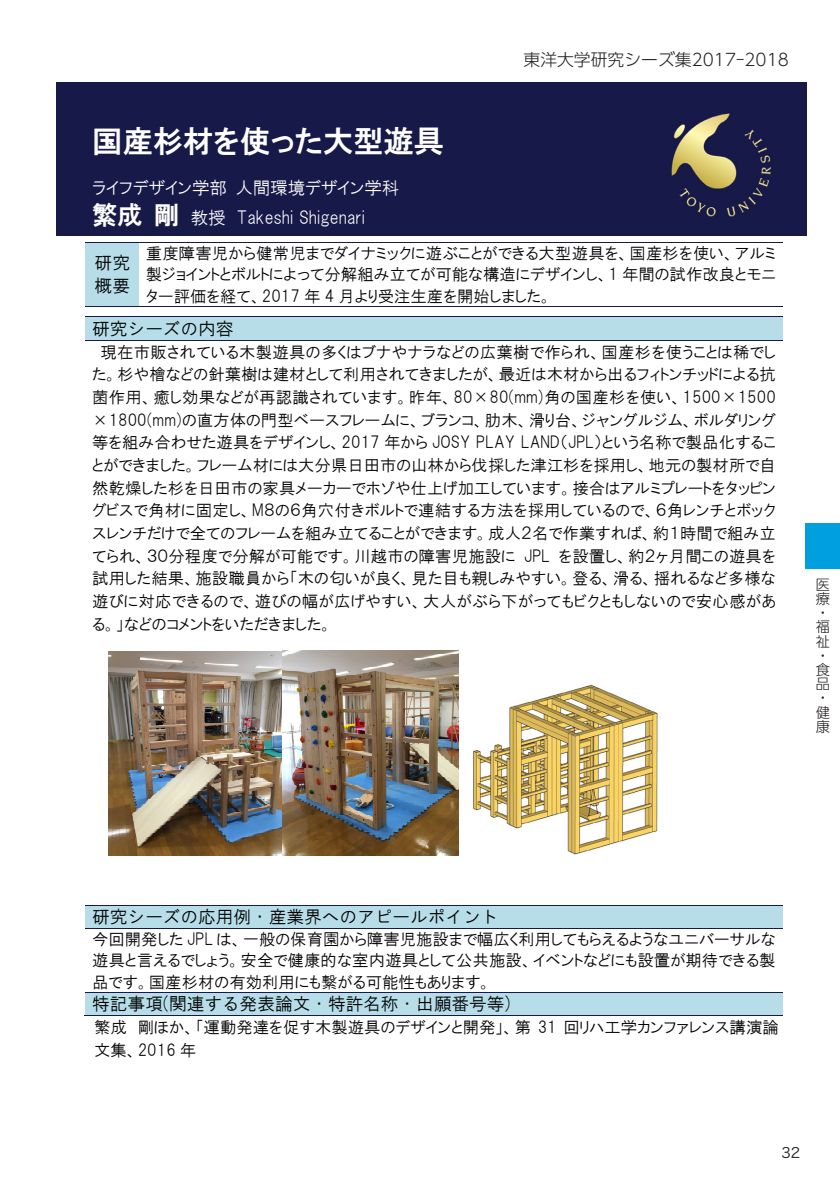
<style>
.page{position:relative;width:840px;height:1191px;background:#fff}
.page>*{position:absolute;margin:0;border:0;box-sizing:border-box;transform-origin:0 0}
.t1{font:30.2px "HGP Gothic E";color:#fff}
.t2{font:17.6px/23px "HGS Gothic M";color:#000}
.t3{font:17.6px/30.8px "HGP Gothic M";letter-spacing:-.005em;color:#fff}
.t4{font:300 16.8px "UD Shin Go Pro";color:#231f20}
.t5{font:16.4px/22.6px "HGP Gothic M";letter-spacing:.005em;color:#000;text-align:justify}
.t6{font:300 14.2px/14.2px "UD Shin Go Pro";color:#231f20}
.t7{font:14.2px "Hira Kaku Pro W3";color:#231f20}
.s1{font-family:"HGP Gothic E";font-size:25.2px}
</style>
<div class="page">
<div style="left:805px;top:523px;width:34px;height:45px;background:#009fdf"></div>
<div style="left:57px;top:82px;width:749px;height:154px;background:#171949"></div>
<div style="left:85px;top:242px;width:54px;height:64px;background:#b6dde8"></div>
<hr style="left:85px;top:242px;width:697px;height:1px;background:#17184b">
<hr style="left:85px;top:306px;width:697px;height:1px;background:#17184b">
<div style="left:92px;top:317px;width:683px;height:23px;background:#b6dde8"></div>
<hr style="left:85px;top:317px;width:697px;height:1px;background:#17184b">
<hr style="left:85px;top:340px;width:697px;height:1px;background:#17184b">
<div style="left:92px;top:905px;width:683px;height:23px;background:#b6dde8"></div>
<hr style="left:85px;top:905px;width:697px;height:1px;background:#17184b">
<hr style="left:85px;top:928px;width:697px;height:1px;background:#17184b">
<div style="left:92px;top:992px;width:683px;height:23px;background:#b6dde8"></div>
<hr style="left:85px;top:992px;width:697px;height:1px;background:#17184b">
<hr style="left:84px;top:1015px;width:698px;height:1px;background:#17184b">
<img style="left:108px;top:650px;width:350px;height:206px">
<img style="left:473px;top:684px;width:185px;height:171px">
<img style="left:671px;top:113px;width:100px;height:104px">
<p class="t4" style="left:523px;top:46px;width:267px">東洋大学研究シーズ集2017-2018</p>
<h1 class="t1" style="left:92px;top:126px;width:353px">国産杉材を使った大型遊具</h1>
<p class="t3" style="left:92px;top:172px;width:308px">ライフデザイン学部 人間環境デザイン学科<span class="s1">繁成 剛</span> 教授 Takeshi Shigenari</p>
<p class="t2" style="left:95px;top:251px;width:37px">研究概要</p>
<p class="t5" style="left:146px;top:242px;width:631px;line-height:21.2px">重度障害児から健常児までダイナミックに遊ぶことができる大型遊具を、国産杉を使い、アルミ製ジョイントとボルトによって分解組み立てが可能な構造にデザインし、1 年間の試作改良とモニター評価を経て、2017 年 4 月より受注生産を開始しました。</p>
<p class="t2" style="left:92px;top:317px;width:143px">研究シーズの内容</p>
<p class="t5" style="left:92px;top:340px;width:685px;text-indent:8px">現在市販されている木製遊具の多くはブナやナラなどの広葉樹で作られ、国産杉を使うことは稀でした。杉や檜などの針葉樹は建材として利用されてきましたが、最近は木材から出るフィトンチッドによる抗菌作用、癒し効果などが再認識されています。昨年、80×80(mm)角の国産杉を使い、1500×1500 ×1800(mm)の直方体の門型ベースフレームに、ブランコ、肋木、滑り台、ジャングルジム、ボルダリング等を組み合わせた遊具をデザインし、2017 年から JOSY PLAY LAND（JPL）という名称で製品化することができました。フレーム材には大分県日田市の山林から伐採した津江杉を採用し、地元の製材所で自然乾燥した杉を日田市の家具メーカーでホゾや仕上げ加工しています。接合はアルミプレートをタッピングビスで角材に固定し、M８の６角穴付きボルトで連結する方法を採用しているので、６角レンチとボックスレンチだけで全てのフレームを組み立てることができます。成人２名で作業すれば、約１時間で組み立てられ、３０分程度で分解が可能です。川越市の障害児施設に JPL を設置し、約２ヶ月間この遊具を試用した結果、施設職員から「木の匂いが良く、見た目も親しみやすい。登る、滑る、揺れるなど多様な遊びに対応できるので、遊びの幅が広げやすい、大人がぶら下がってもビクともしないので安心感がある。」などのコメントをいただきました。</p>
<p class="t6" style="left:815px;top:576px;width:15px">医療・福祉・食品・健康</p>
<p class="t2" style="left:92px;top:905px;width:407px">研究シーズの応用例・産業界へのアピールポイント</p>
<p class="t5" style="left:92px;top:928px;width:684px;line-height:21.2px">今回開発した JPL は、一般の保育園から障害児施設まで幅広く利用してもらえるようなユニバーサルな遊具と言えるでしょう。安全で健康的な室内遊具として公共施設、イベントなどにも設置が期待できる製品です。国産杉材の有効利用にも繋がる可能性もあります。</p>
<p class="t2" style="left:92px;top:992px;width:420px">特記事項(関連する発表論文・特許名称・出願番号等)</p>
<p class="t5" style="left:94px;top:1016px;width:685px">繁成 剛ほか、「運動発達を促す木製遊具のデザインと開発」、第 31 回リハ工学カンファレンス講演論文集、2016 年</p>
<p class="t7" style="left:781px;top:1140px;width:20px">32</p>
</div>
